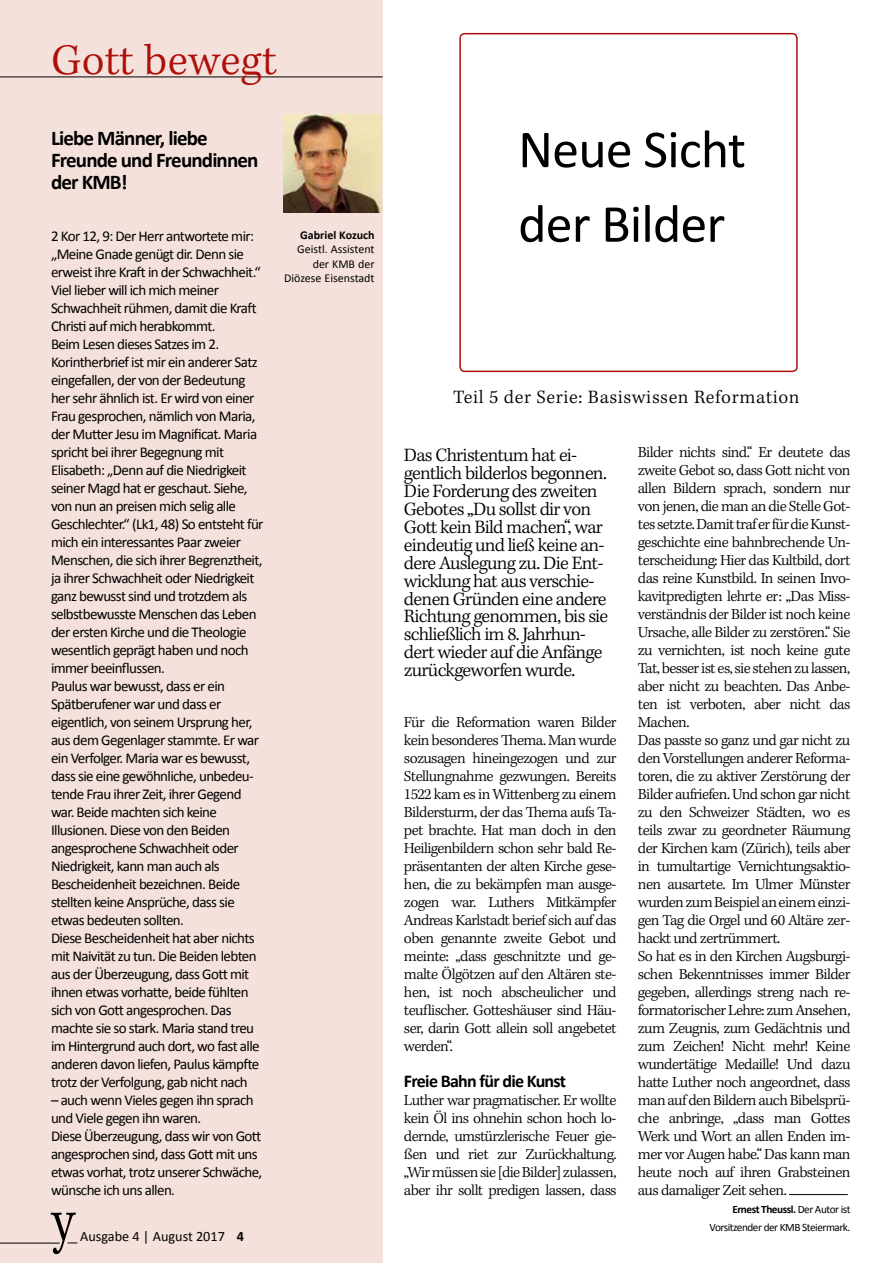
<style>
.page{position:relative;width:893px;height:1263px;background:#fff}
.page>*{position:absolute;margin:0;border:0;box-sizing:border-box;transform-origin:0 0}
.t1{font:61.2px "Kepler Std Light Capt";color:#000;scale:.88 1}
.t2{font:54px/74.6px "Calibri";letter-spacing:-.015em;color:#000}
.t3{font:45px "Kepler Std Light Capt";letter-spacing:.005em;color:#ae0f0a}
.t4{font:700 21px/22.4px "Calibri";letter-spacing:-.04em;color:#000}
.t5{font:19.5px/18px "Kepler Std Light Capt";letter-spacing:-.04em;color:#000}
.t6{font:19.5px "Kepler Std Light Capt";letter-spacing:.03em;color:#000}
.t7{font:700 18px "Calibri";letter-spacing:-.04em;color:#000}
.t8{font:15.75px/18px "Kepler Std Light Capt";letter-spacing:-.04em;color:#000;text-align:justify}
.t9{font:15px/18px "Calibri";letter-spacing:-.04em;color:#000}
.t10{font:14.25px "Calibri";color:#000}
.t11{font:12px/14.4px "Calibri";color:#000;text-align:right}
.t12{font:700 12px "Calibri";color:#000}
.t13{font:11.25px/18px "Calibri";letter-spacing:-.04em;color:#000;text-align:right}
.s1{font-weight:700}
</style>
<div class="page">
<div style="left:0;top:0;width:383px;height:1263px;background:#f5e1dc"></div>
<img style="left:284px;top:115px;width:98px;height:98px">
<hr style="left:0;top:1243px;width:60px;height:1px;background:#000">
<hr style="left:789px;top:1194px;width:59px;height:1px;background:#000">
<hr style="left:0;top:77px;width:383px;height:1px;background:#000">
<div style="left:459px;top:33px;width:339px;height:339px;border:2px solid #ae0f0a;border-radius:4px"></div>
<h3 class="t3" style="left:51px;top:35px;width:228px">Gott bewegt</h3>
<h3 class="t4" style="left:51px;top:126px;width:209px">Liebe Männer, liebe<br>Freunde und Freundinnen der KMB!</h3>
<p class="t9" style="left:51px;top:227px;width:214px">2 Kor 12, 9: Der Herr antwortete mir: „Meine Gnade genügt dir. Denn sie erweist ihre Kraft in der Schwachheit.“ Viel lieber will ich mich meiner Schwachheit rühmen, damit die Kraft Christi auf mich herabkommt.<br>Beim Lesen dieses Satzes im 2.<br>Korintherbrief ist mir ein anderer Satz eingefallen, der von der Bedeutung her sehr ähnlich ist. Er wird von einer Frau gesprochen, nämlich von Maria, der Mutter Jesu im Magnificat. Maria spricht bei ihrer Begegnung mit Elisabeth: „Denn auf die Niedrigkeit seiner Magd hat er geschaut. Siehe, von nun an preisen mich selig alle Geschlechter.“ (Lk1, 48) So entsteht für mich ein interessantes Paar zweier Menschen, die sich ihrer Begrenztheit, ja ihrer Schwachheit oder Niedrigkeit ganz bewusst sind und trotzdem als selbstbewusste Menschen das Leben der ersten Kirche und die Theologie wesentlich geprägt haben und noch immer beeinflussen.<br>Paulus war bewusst, dass er ein Spätberufener war und dass er eigentlich, von seinem Ursprung her, aus dem Gegenlager stammte. Er war ein Verfolger. Maria war es bewusst, dass sie eine gewöhnliche, unbedeu&shy;tende Frau ihrer Zeit, ihrer Gegend war. Beide machten sich keine Illusionen. Diese von den Beiden angesprochene Schwachheit oder Niedrigkeit, kann man auch als Bescheidenheit bezeichnen. Beide stellten keine Ansprüche, dass sie etwas bedeuten sollten.<br>Diese Bescheidenheit hat aber nichts mit Naivität zu tun. Die Beiden lebten aus der Überzeugung, dass Gott mit ihnen etwas vorhatte, beide fühlten sich von Gott angesprochen. Das machte sie so stark. Maria stand treu im Hintergrund auch dort, wo fast alle anderen davon liefen, Paulus kämpfte trotz der Verfolgung, gab nicht nach</p>
<p class="t9" style="left:51px;top:1091px;width:213px">– auch wenn Vieles gegen ihn sprach und Viele gegen ihn waren.<br>Diese Überzeugung, dass wir von Gott angesprochen sind, dass Gott mit uns etwas vorhat, trotz unserer Schwäche, wünsche ich uns allen.</p>
<h1 class="t1" style="left:51px;top:1185px;width:29px">y</h1>
<p class="t10" style="left:80px;top:1227px;width:165px">Ausgabe 4 | August 2017 <span class="s1">4</span></p>
<p class="t12" style="left:300px;top:227px;width:76px">Gabriel Kozuch</p>
<p class="t11" style="left:284px;top:242px;width:92px">Geistl. Assistent der KMB der<br>Diözese Eisenstadt</p>
<h2 class="t2" style="left:518px;top:112px;width:229px">Neue Sicht der Bilder</h2>
<p class="t6" style="left:453px;top:385px;width:348px">Teil 5 der Serie: Basiswissen Reformation</p>
<p class="t5" style="left:404px;top:447px;width:206px">Das Christentum hat ei&shy;gentlich bilderlos begonnen.<br>Die Forderung des zweiten<br>Gebotes „Du sollst dir von<br>Gott kein Bild machen“, war eindeutig und ließ keine an&shy;dere Auslegung zu. Die Ent&shy;wicklung hat aus verschie&shy;denen Gründen eine andere<br>Richtung genommen, bis sie schließlich im 8. Jahrhun&shy;dert wieder auf die Anfänge zurückgeworfen wurde.</p>
<p class="t8" style="left:404px;top:713px;width:214px">Für die Reformation waren Bilder kein besonderes Thema. Man wurde sozusagen hineingezogen und zur Stellungnahme gezwungen. Bereits 1522 kam es in Wittenberg zu einem Bildersturm, der das Thema aufs Ta&shy;pet brachte. Hat man doch in den Heiligenbildern schon sehr bald Re&shy;präsentanten der alten Kirche gese&shy;hen, die zu bekämpfen man ausge&shy;zogen war. Luthers Mitkämpfer Andreas Karlstadt berief sich auf das oben genannte zweite Gebot und meinte: „dass geschnitzte und ge&shy;malte Ölgötzen auf den Altären ste&shy;hen, ist noch abscheulicher und teuflischer. Gotteshäuser sind Häu&shy;ser, darin Gott allein soll angebetet werden“.</p>
<p class="t7" style="left:404px;top:1069px;width:164px">Freie Bahn für die Kunst</p>
<p class="t8" style="left:404px;top:1091px;width:214px">Luther war pragmatischer. Er wollte kein Öl ins ohnehin schon hoch lo&shy;dernde, umstürzlerische Feuer gie&shy;ßen und riet zur Zurückhaltung. „Wir müssen sie [die Bilder] zulassen, aber ihr sollt predigen lassen, dass</p>
<p class="t8" style="left:638px;top:443px;width:214px;text-align:left">Bilder nichts sind.“ Er deutete das zweite Gebot so, dass Gott nicht von allen Bildern sprach, sondern nur von jenen, die man an die Stelle Got&shy;tes setzte. Damit traf er für die Kunst&shy;geschichte eine bahnbrechende Un&shy;terscheidung: Hier das Kultbild, dort das reine Kunstbild. In seinen Invo&shy;kavitpredigten lehrte er: „Das Miss&shy;verständnis der Bilder ist noch keine Ursache, alle Bilder zu zerstören.“ Sie zu vernichten, ist noch keine gute Tat, besser ist es, sie stehen zu lassen, aber nicht zu beachten. Das Anbe&shy;ten ist verboten, aber nicht das Machen.<br>Das passte so ganz und gar nicht zu den Vorstellungen anderer Reforma&shy;toren, die zu aktiver Zerstörung der Bilder aufriefen. Und schon gar nicht zu den Schweizer Städten, wo es teils zwar zu geordneter Räumung der Kirchen kam (Zürich), teils aber in tumultartige Vernichtungsaktio&shy;nen ausartete. Im Ulmer Münster wurden zum Beispiel an einem einzi&shy;gen Tag die Orgel und 60 Altäre zer&shy;hackt und zertrümmert.<br>So hat es in den Kirchen Augsburgi&shy;schen Bekenntnisses immer Bilder gegeben, allerdings streng nach re&shy;formatorischer Lehre: zum Ansehen, zum Zeugnis, zum Gedächtnis und zum Zeichen! Nicht mehr! Keine wundertätige Medaille! Und dazu hatte Luther noch angeordnet, dass man auf den Bildern auch Bibelsprü&shy;che anbringe, „dass man Gottes Werk und Wort an allen Enden im&shy;mer vor Augen habe.“ Das kann man heute noch auf ihren Grabsteinen aus damaliger Zeit sehen.</p>
<p class="t13" style="left:709px;top:1200px;width:142px"><span class="s1">Ernest Theussl.</span> Der Autor ist<br>Vorsitzender der KMB Steiermark.</p>
</div>
